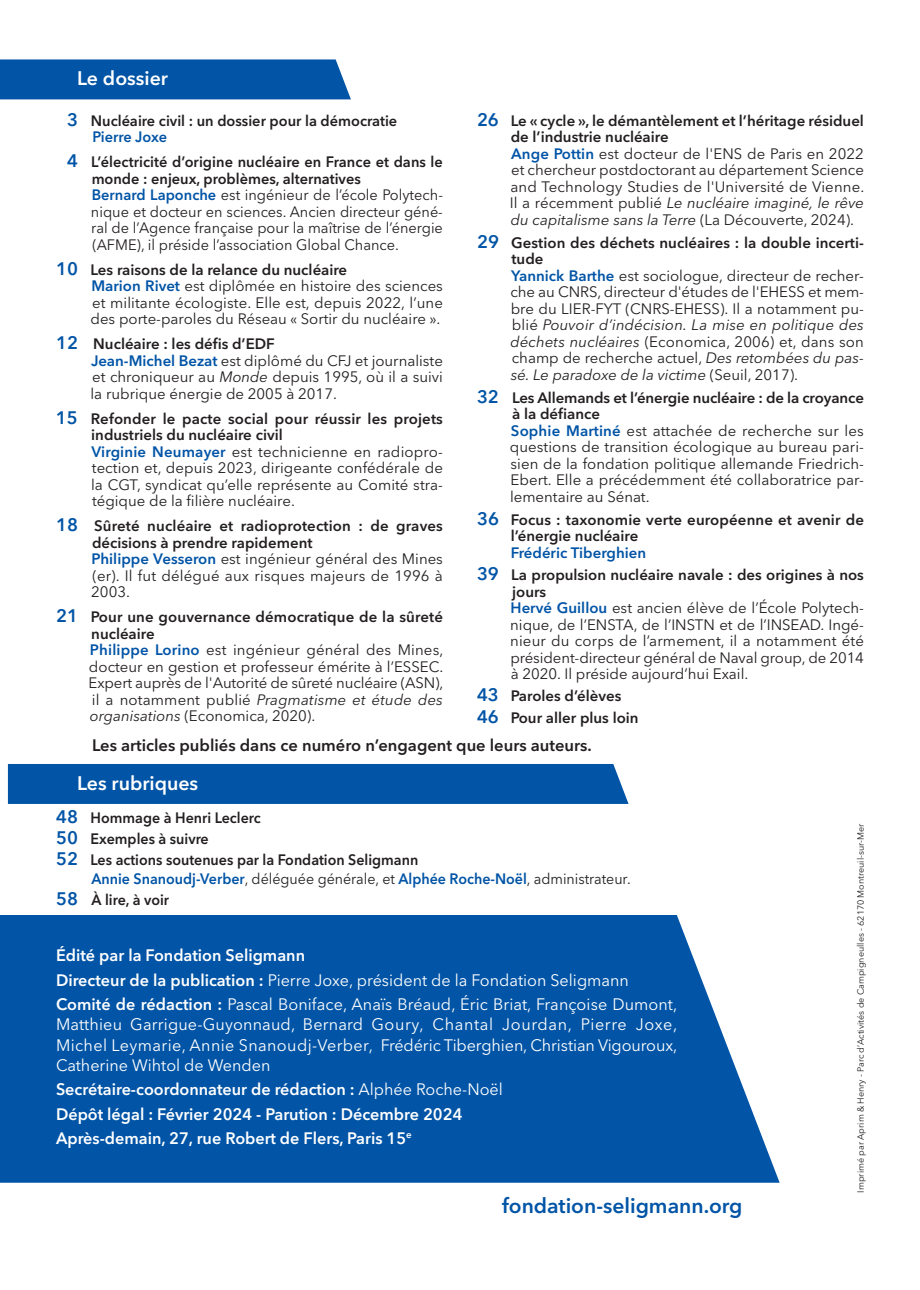
<style>
.page{position:relative;width:920px;height:1290px;background:#fff}
.page>*{position:absolute;margin:0;border:0;box-sizing:border-box;transform-origin:0 0}
.t1{font:600 21px "Avenir Next";color:#0154a6}
.t2{font:600 19.5px "Avenir Next";color:#fff}
.t3{font:16.5px/24.5px "Avenir Next";color:#fff}
.t4{font:600 16.5px/24.5px "Avenir Next";color:#fff}
.t5{font:600 16.5px "Avenir Next";color:#231f20}
.t6{font:15px/16.5px "Avenir Next";color:#231f20}
.t7{font:600 15px/16.5px "Avenir Next";color:#231f20}
.t8{font:600 15px/21px "Avenir Next";color:#0154a6;scale:.95 1}
.t9{font:600 15px/21px "Avenir Next";color:#231f20;scale:.95 1}
.t10{font:9px "Avenir Next";color:#231f20}
.s1{font-size:18px;color:#0154a6}
.s2{color:#0154a6}
.s3{font-weight:600;font-size:18px;color:#0154a6}
.s4{font-weight:600}
.s5{font-weight:600;color:#0154a6}
.s6{font-style:italic}
.s7{font-weight:400;color:#231f20}
.s8{font-size:18px}
.s9{color:#231f20}
.s10{font-weight:400}
</style>
<div class="page">
<div style="left:0;top:915px;width:780px;height:268px;background:#0154a6"></div>
<div style="left:8px;top:764px;width:621px;height:40px;background:#0154a6"></div>
<div style="left:0;top:59px;width:351px;height:40px;background:#0154a6"></div>
<h2 class="t2" style="left:77px;top:61px;width:92px">Le dossier</h2>
<p class="t7" style="left:92px;top:112px;width:306px;text-indent:-25px"><span class="s1">3</span> Nucléaire civil : un dossier pour la démocratie<br><span class="s2">Pierre Joxe</span></p>
<p class="t6" style="left:91px;top:153px;width:353px;text-indent:-24px"><span class="s3">4</span> <span class="s4">L’électricité d’origine nucléaire en France et dans le monde : enjeux, problèmes, alternatives<br></span><span class="s5">Bernard Laponche</span> est ingénieur de l’école Polytech&shy;nique et docteur en sciences. Ancien directeur géné&shy;ral de l’Agence française pour la maîtrise de l’énergie (AFME), il préside l’association Global Chance.</p>
<p class="t6" style="left:91px;top:261px;width:354px;text-indent:-34px"><span class="s3">10</span> <span class="s4">Les raisons de la relance du nucléaire<br></span><span class="s5">Marion Rivet</span> est diplômée en histoire des sciences et militante écologiste. Elle est, depuis 2022, l’une des porte-paroles du Réseau « Sortir du nucléaire ».</p>
<p class="t6" style="left:91px;top:335px;width:354px;text-indent:-34px"><span class="s3">12</span> <span class="s4">Nucléaire : les défis d’EDF<br></span><span class="s5">Jean-Michel Bezat</span> est diplômé du CFJ et journaliste et chroniqueur au <span class="s6">Monde</span> depuis 1995, où il a suivi la rubrique énergie de 2005 à 2017.</p>
<p class="t6" style="left:91px;top:410px;width:353px;text-indent:-35px"><span class="s3">15</span> <span class="s4">Refonder le pacte social pour réussir les projets industriels du nucléaire civil<br></span><span class="s5">Virginie Neumayer</span> est technicienne en radiopro&shy;tection et, depuis 2023, dirigeante confédérale de la CGT, syndicat qu’elle représente au Comité stra&shy;tégique de la filière nucléaire.</p>
<p class="t6" style="left:91px;top:517px;width:353px;text-indent:-35px"><span class="s3">18</span> <span class="s4">Sûreté nucléaire et radioprotection : de graves décisions à prendre rapidement<br></span><span class="s5">Philippe Vesseron</span> est ingénieur général des Mines (er). Il fut délégué aux risques majeurs de 1996 à 2003.</p>
<p class="t6" style="left:89px;top:608px;width:356px;text-indent:-33px"><span class="s3">21</span> <span class="s4">Pour une gouvernance démocratique de la sûreté nucléaire<br></span><span class="s5">Philippe Lorino</span> est ingénieur général des Mines, docteur en gestion et professeur émérite à l’ESSEC.<br>Expert auprès de l'Autorité de sûreté nucléaire (ASN), il a notamment publié <span class="s6">Pragmatisme et étude des organisations</span> (Economica, 2020).</p>
<p class="t6" style="left:510px;top:112px;width:356px;text-indent:-33px"><span class="s3">26</span> <span class="s4">Le « cycle », le démantèlement et l’héritage résiduel de l’industrie nucléaire<br></span><span class="s5">Ange Pottin</span> est docteur de l'ENS de Paris en 2022 et chercheur postdoctorant au département Science and Technology Studies de l'Université de Vienne.<br>Il a récemment publié <span class="s6">Le nucléaire imaginé, le rêve du capitalisme sans la Terre</span> (La Découverte, 2024).</p>
<p class="t6" style="left:511px;top:234px;width:355px;text-indent:-34px"><span class="s3">29</span> <span class="s4">Gestion des déchets nucléaires : la double incerti&shy;tude<br></span><span class="s5">Yannick Barthe</span> est sociologue, directeur de recher&shy;che au CNRS, directeur d'études de l'EHESS et mem&shy;bre du LIER-FYT (CNRS-EHESS). Il a notamment pu&shy;blié <span class="s6">Pouvoir d’indécision. La mise en politique des déchets nucléaires</span> (Economica, 2006) et, dans son champ de recherche actuel, <span class="s6">Des retombées du pas&shy;sé. Le paradoxe de la victime</span> (Seuil, 2017).</p>
<p class="t6" style="left:510px;top:388px;width:356px;text-indent:-33px"><span class="s3">32</span> <span class="s4">Les Allemands et l’énergie nucléaire : de la croyance à la défiance<br></span><span class="s5">Sophie Martiné</span> est attachée de recherche sur les questions de transition écologique au bureau pari&shy;sien de la fondation politique allemande Friedrich-Ebert. Elle a précédemment été collaboratrice par&shy;lementaire au Sénat.</p>
<p class="t7" style="left:511px;top:511px;width:355px;text-indent:-34px"><span class="s1">36</span> Focus : taxonomie verte européenne et avenir de l’énergie nucléaire</p>
<p class="t7" style="left:477px;top:540px;width:388px;line-height:23px;text-indent:34px"><span class="s2">Frédéric Tiberghien<br></span><span class="s1">39</span> La propulsion nucléaire navale : des origines à nos</p>
<p class="t6" style="left:510px;top:583px;width:355px"><span class="s4">jours<br></span><span class="s5">Hervé Guillou</span> est ancien élève de l’École Polytech&shy;nique, de l’ENSTA, de l’INSTN et de l’INSEAD. Ingé&shy;nieur du corps de l’armement, il a notamment été président-directeur général de Naval group, de 2014 à 2020. Il préside aujourd’hui Exail.</p>
<p class="t7" style="left:477px;top:685px;width:163px;line-height:21.9px"><span class="s1">43</span> Paroles d’élèves<br><span class="s1">46</span> Pour aller plus loin</p>
<p class="t5" style="left:92px;top:731px;width:501px">Les articles publiés dans ce numéro n’engagent que leurs auteurs.</p>
<h2 class="t2" style="left:77px;top:767px;width:123px">Les rubriques</h2>
<p class="t9" style="left:56px;top:807px;width:383px"><span class="s1">48</span> Hommage à Henri Leclerc<br><span class="s1">50</span> Exemples à suivre<br><span class="s1">52</span> Les actions soutenues par la Fondation Seligmann</p>
<p class="t8" style="left:56px;top:868px;width:606px;text-indent:35px">Annie Snanoudj-Verber<span class="s7">, déléguée générale, et</span> Alphée Roche-Noël<span class="s7">, administrateur.<br></span><span class="s8">58</span> <span class="s9">À lire, à voir</span></p>
<p class="t3" style="left:56px;top:942px;width:623px"><span class="s4">Édité par la Fondation Seligmann<br>Directeur de la publication :</span> Pierre Joxe, président de la Fondation Seligmann<br><span class="s4">Comité de rédaction :</span> Pascal Boniface, Anaïs Bréaud, Éric Briat, Françoise Dumont,</p>
<p class="t3" style="left:56px;top:1014px;width:623px;line-height:20.2px;text-align:justify">Matthieu Garrigue-Guyonnaud, Bernard Goury, Chantal Jourdan, Pierre Joxe, Michel Leymarie, Annie Snanoudj-Verber, Frédéric Tiberghien, Christian Vigouroux, Catherine Wihtol de Wenden</p>
<p class="t4" style="left:56px;top:1077px;width:448px">Secrétaire-coordonnateur de rédaction : <span class="s10">Alphée Roche-Noël<br></span>Dépôt légal : Février 2024 - Parution : Décembre 2024<br>Après-demain, 27, rue Robert de Flers, Paris 15<sup>e</sup></p>
<h1 class="t1" style="left:502px;top:1187px;width:242px">fondation-seligmann.org</h1>
<p class="t10" style="left:853px;top:1193px;width:371px;rotate:-90deg">Imprimé par Aprim &amp; Henry - Parc d’Activités de Campigneulles - 62170 Montreuil-sur-Mer</p>
</div>
